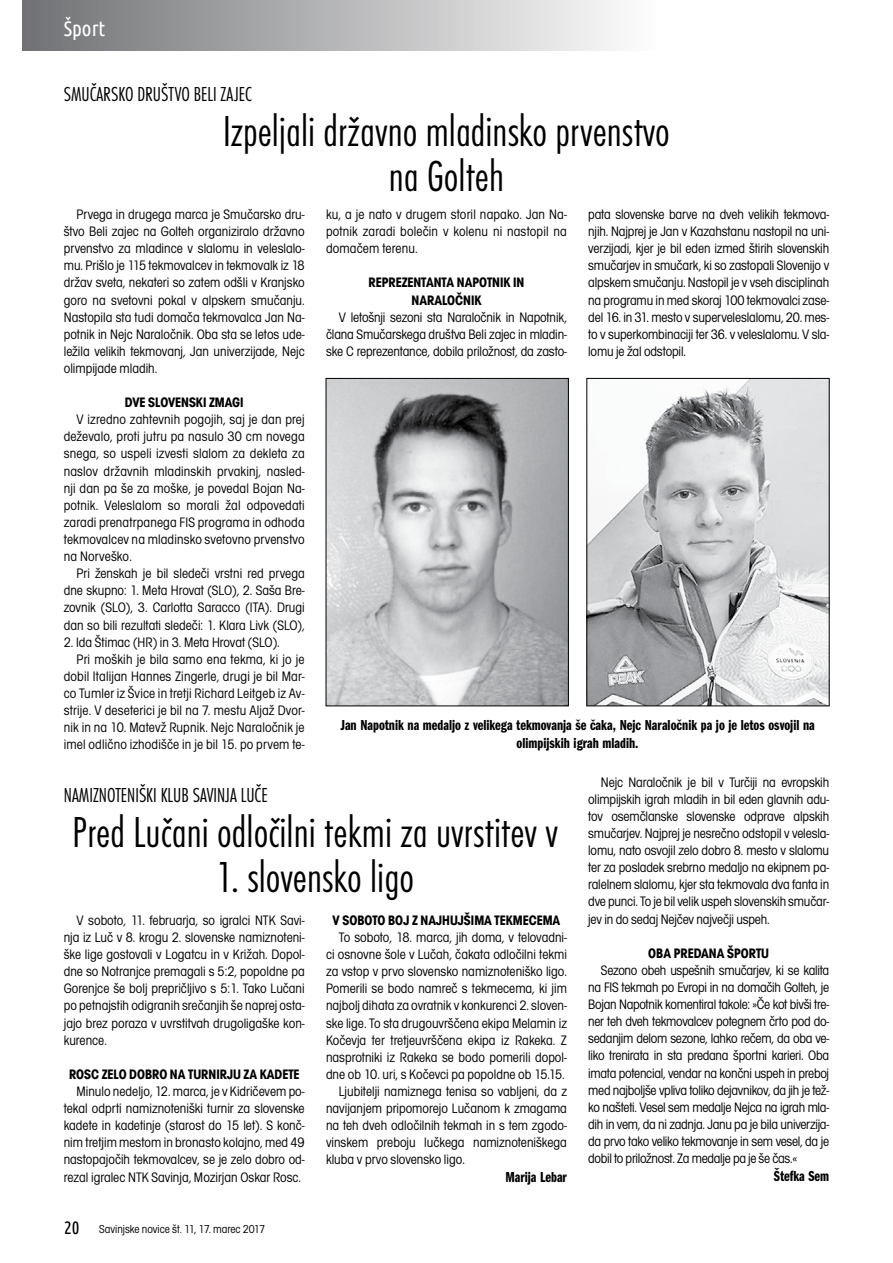
<style>
.page{position:relative;width:893px;height:1263px;background:#fff}
.page>*{position:absolute;margin:0;border:0;box-sizing:border-box;transform-origin:0 0}
.t1{font:45px/45px "Futura TEE Ligh Cond";color:#000;text-align:center}
.t2{font:21px "Futura TEE Ligh Cond";color:#000}
.t3{font:21px "Ubuntu Condensed";color:#fff}
.t4{font:15px/18px "Franklin Got Itc TEE Demi Comp";color:#000;text-align:center}
.t5{font:condensed 14.25px/17.1px "Avant Gar Got Itc TEE";color:#000;text-align:justify}
.t6{font:700 condensed 14.25px/17.1px "Avant Gar Got Itc TEE";color:#000;text-align:center}
.t7{font:condensed 12px "Avant Gar Got Itc TEE";color:#000}
.s1{font-family:"Ubuntu Condensed";font-stretch:normal;font-size:18px}
</style>
<div class="page">
<div style="left:0;top:0;width:656px;height:51px;background:linear-gradient(to right,#6c6c6f,#fdfdfd)"></div>
<div style="left:0;top:0;width:21px;height:83px;background:#fff"></div>
<img style="left:328px;top:380px;width:239px;height:324px">
<div style="left:326px;top:378px;width:243px;height:328px;border:1px solid #000"></div>
<img style="left:589px;top:380px;width:238px;height:324px">
<h2 class="t3" style="left:64px;top:15px;width:43px">Šport</h2>
<h2 class="t2" style="left:64px;top:82px;width:189px">SMUČARSKO DRUŠTVO BELI ZAJEC</h2>
<h1 class="t1" style="left:223px;top:108px;width:448px">Izpeljali državno mladinsko prvenstvo na Golteh</h1>
<p class="t5" style="left:64px;top:206px;width:242px;text-indent:13px">Prvega in drugega marca je Smučarsko dru&shy;štvo Beli zajec na Golteh organiziralo državno prvenstvo za mladince v slalomu in veleslalo&shy;mu. Prišlo je 115 tekmovalcev in tekmovalk iz 18 držav sveta, nekateri so zatem odšli v Kranjsko goro na svetovni pokal v alpskem smučanju.<br>Nastopila sta tudi domača tekmovalca Jan Na&shy;potnik in Nejc Naraločnik. Oba sta se letos ude&shy;ležila velikih tekmovanj, Jan univerzijade, Nejc olimpijade mladih.</p>
<p class="t6" style="left:125px;top:394px;width:120px">DVE SLOVENSKI ZMAGI</p>
<p class="t5" style="left:64px;top:411px;width:242px;text-indent:13px">V izredno zahtevnih pogojih, saj je dan prej deževalo, proti jutru pa nasulo 30 cm novega snega, so uspeli izvesti slalom za dekleta za naslov državnih mladinskih prvakinj, nasled&shy;nji dan pa še za moške, je povedal Bojan Na&shy;potnik. Veleslalom so morali žal odpovedati zaradi prenatrpanega FIS programa in odhoda tekmovalcev na mladinsko svetovno prvenstvo na Norveško.</p>
<p class="t5" style="left:64px;top:565px;width:242px;text-indent:13px">Pri ženskah je bil sledeči vrstni red prvega dne skupno: 1. Meta Hrovat (SLO), 2. Saša Bre&shy;zovnik (SLO), 3. Carlotta Saracco (ITA). Drugi dan so bili rezultati sledeči: 1. Klara Livk (SLO),</p>
<p class="t5" style="left:64px;top:633px;width:218px">2. Ida Štimac (HR) in 3. Meta Hrovat (SLO).</p>
<p class="t5" style="left:77px;top:651px;width:230px">Pri moških je bila samo ena tekma, ki jo je</p>
<p class="t5" style="left:64px;top:668px;width:242px">dobil Italijan Hannes Zingerle, drugi je bil Mar-</p>
<p class="t5" style="left:64px;top:685px;width:242px">co Tumler iz Švice in tretji Richard Leitgeb iz Av-</p>
<p class="t5" style="left:64px;top:702px;width:242px">strije. V deseterici je bil na 7. mestu Aljaž Dvor-</p>
<p class="t5" style="left:64px;top:719px;width:242px">nik in na 10. Matevž Rupnik. Nejc Naraločnik je</p>
<p class="t5" style="left:64px;top:736px;width:242px">imel odlično izhodišče in je bil 15. po prvem te-</p>
<p class="t5" style="left:326px;top:206px;width:242px">ku, a je nato v drugem storil napako. Jan Na&shy;potnik zaradi bolečin v kolenu ni nastopil na domačem terenu.</p>
<p class="t6" style="left:369px;top:274px;width:157px">REPREZENTANTA NAPOTNIK IN<br>NARALOČNIK</p>
<p class="t5" style="left:326px;top:309px;width:242px;text-indent:13px">V letošnji sezoni sta Naraločnik in Napotnik, člana Smučarskega društva Beli zajec in mladin&shy;ske C reprezentance, dobila priložnost, da zasto-</p>
<p class="t5" style="left:588px;top:206px;width:242px">pata slovenske barve na dveh velikih tekmova&shy;njih. Najprej je Jan v Kazahstanu nastopil na uni&shy;verzijadi, kjer je bil eden izmed štirih slovenskih smučarjev in smučark, ki so zastopali Slovenijo v alpskem smučanju. Nastopil je v vseh disciplinah na programu in med skoraj 100 tekmovalci zase&shy;del 16. in 31. mesto v superveleslalomu, 20. mes&shy;to v superkombinaciji ter 36. v veleslalomu. V sla&shy;lomu je žal odstopil.</p>
<p class="t4" style="left:340px;top:716px;width:476px">Jan Napotnik na medaljo z velikega tekmovanja še čaka, Nejc Naraločnik pa jo je letos osvojil na olimpijskih igrah mladih.</p>
<h2 class="t2" style="left:64px;top:783px;width:205px">NAMIZNOTENIŠKI KLUB SAVINJA LUČE</h2>
<h1 class="t1" style="left:73px;top:810px;width:487px">Pred Lučani odločilni tekmi za uvrstitev v</h1>
<h1 class="t1" style="left:217px;top:855px;width:199px">1. slovensko ligo</h1>
<p class="t5" style="left:64px;top:912px;width:242px;text-indent:13px">V soboto, 11. februarja, so igralci NTK Savi&shy;nja iz Luč v 8. krogu 2. slovenske namiznoteni&shy;ške lige gostovali v Logatcu in v Križah. Dopol&shy;dne so Notranjce premagali s 5:2, popoldne pa Gorenjce še bolj prepričljivo s 5:1. Tako Lučani po petnajstih odigranih srečanjih še naprej osta&shy;jajo brez poraza v uvrstitvah drugoligaške kon&shy;kurence.</p>
<p class="t6" style="left:69px;top:1065px;width:232px">ROSC ZELO DOBRO NA TURNIRJU ZA KADETE</p>
<p class="t5" style="left:64px;top:1083px;width:242px;text-indent:13px">Minulo nedeljo, 12. marca, je v Kidričevem po&shy;tekal odprti namiznoteniški turnir za slovenske kadete in kadetinje (starost do 15 let). S konč&shy;nim tretjim mestom in bronasto kolajno, med 49 nastopajočih tekmovalcev, se je zelo dobro od&shy;rezal igralec NTK Savinja, Mozirjan Oskar Rosc.</p>
<p class="t6" style="left:333px;top:912px;width:229px">V SOBOTO BOJ Z NAJHUJŠIMA TEKMECEMA</p>
<p class="t5" style="left:339px;top:929px;width:230px">To soboto, 18. marca, jih doma, v telovadni-</p>
<p class="t5" style="left:326px;top:946px;width:242px">ci osnovne šole v Lučah, čakata odločilni tekmi</p>
<p class="t5" style="left:326px;top:963px;width:242px">za vstop v prvo slovensko namiznoteniško ligo.</p>
<p class="t5" style="left:326px;top:980px;width:242px">Pomerili se bodo namreč s tekmecema, ki jim</p>
<p class="t5" style="left:326px;top:997px;width:242px">najbolj dihata za ovratnik v konkurenci 2. sloven-</p>
<p class="t5" style="left:326px;top:1014px;width:242px">ske lige. To sta drugouvrščena ekipa Melamin iz</p>
<p class="t5" style="left:326px;top:1031px;width:242px">Kočevja ter tretjeuvrščena ekipa iz Rakeka. Z</p>
<p class="t5" style="left:326px;top:1049px;width:242px">nasprotniki iz Rakeka se bodo pomerili dopol-</p>
<p class="t5" style="left:326px;top:1066px;width:240px">dne ob 10. uri, s Kočevci pa popoldne ob 15.15.</p>
<p class="t5" style="left:339px;top:1083px;width:230px">Ljubitelji namiznega tenisa so vabljeni, da z</p>
<p class="t5" style="left:326px;top:1100px;width:242px">navijanjem pripomorejo Lučanom k zmagama</p>
<p class="t5" style="left:326px;top:1117px;width:242px">na teh dveh odločilnih tekmah in s tem zgodo-</p>
<p class="t5" style="left:326px;top:1134px;width:242px">vinskem preboju lučkega namiznoteniškega</p>
<p class="t5" style="left:326px;top:1151px;width:140px">kluba v prvo slovensko ligo.</p>
<p class="t4" style="left:505px;top:1168px;width:63px">Marija Lebar</p>
<p class="t7" style="left:64px;top:1222px;width:202px"><span class="s1">20</span> Savinjske novice št. 11, 17. marec 2017</p>
<p class="t5" style="left:588px;top:774px;width:242px;text-indent:13px">Nejc Naraločnik je bil v Turčiji na evropskih olimpijskih igrah mladih in bil eden glavnih adu&shy;tov osemčlanske slovenske odprave alpskih smučarjev. Najprej je nesrečno odstopil v velesla&shy;lomu, nato osvojil zelo dobro 8. mesto v slalomu ter za posladek srebrno medaljo na ekipnem pa&shy;ralelnem slalomu, kjer sta tekmovala dva fanta in dve punci. To je bil velik uspeh slovenskih smučar&shy;jev in do sedaj Nejčev največji uspeh.</p>
<p class="t6" style="left:648px;top:944px;width:122px">OBA PREDANA ŠPORTU</p>
<p class="t5" style="left:588px;top:962px;width:242px;text-indent:13px">Sezono obeh uspešnih smučarjev, ki se kalita na FIS tekmah po Evropi in na domačih Golteh, je Bojan Napotnik komentiral takole: »Če kot bivši tre&shy;ner teh dveh tekmovalcev potegnem črto pod do&shy;sedanjim delom sezone, lahko rečem, da oba ve&shy;liko trenirata in sta predana športni karieri. Oba imata potencial, vendar na končni uspeh in preboj med najboljše vpliva toliko dejavnikov, da jih je tež&shy;ko našteti. Vesel sem medalje Nejca na igrah mla&shy;dih in vem, da ni zadnja. Janu pa je bila univerzija&shy;da prvo tako veliko tekmovanje in sem vesel, da je dobil to priložnost. Za medalje pa je še čas.«</p>
<p class="t4" style="left:774px;top:1167px;width:57px">Štefka Sem</p>
</div>
